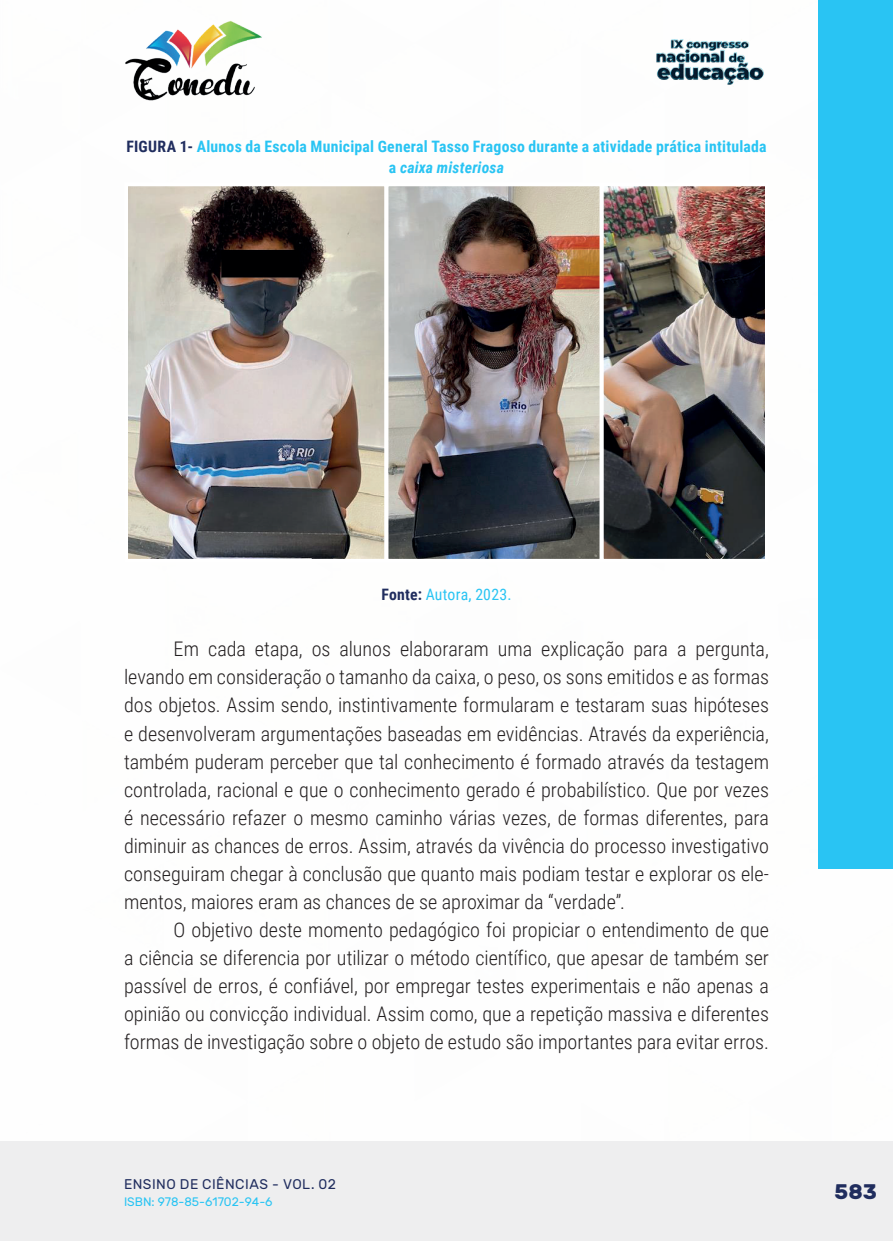
<style>
.page{position:relative;width:893px;height:1241px;background:#fff}
.page>*{position:absolute;margin:0;border:0;box-sizing:border-box;transform-origin:0 0}
.t1{font:700 21px "Rubik";color:#202d5e}
._9_CORPO{font:300 20.12px/28px "Roboto Condensed";color:#231f20;text-align:justify}
._14_LEGENDAS{font:700 15.75px/21px "Roboto Condensed";letter-spacing:.015em;color:#29c4f3;text-align:center}
._15_FONTES{font:15.75px "Roboto Condensed";letter-spacing:.015em;color:#29c4f3}
.t2{font:14px "Rubik";letter-spacing:.035em;color:#202d5e}
.t3{font:12.25px "Rubik";color:#29c4f3}
.s1{color:#202d5e}
.s2{font-style:italic}
.s3{font-weight:700;color:#202d5e}
</style>
<div class="page">
<div style="left:0;top:1141px;width:893px;height:99px;background:#eeeeef"></div>
<div style="left:819px;top:0;width:74px;height:868px;background:#29c4f3"></div>
<img style="left:125px;top:20px;width:137px;height:81px">
<img style="left:656px;top:39px;width:108px;height:46px">
<img style="left:129px;top:187px;width:635px;height:370px">
<div style="left:124px;top:182px;width:264px;height:380px;border:4px solid #fff"></div>
<div style="left:384px;top:182px;width:220px;height:380px;border:4px solid #fff"></div>
<div style="left:600px;top:182px;width:169px;height:380px;border:4px solid #fff"></div>
<p class="_14_LEGENDAS" style="left:126px;top:135px;width:642px"><span class="s1">FIGURA 1-</span> Alunos da Escola Municipal General Tasso Fragoso durante a atividade prática intitulada a <span class="s2">caixa misteriosa</span></p>
<p class="_15_FONTES" style="left:381px;top:583px;width:131px"><span class="s3">Fonte:</span> Autora, 2023.</p>
<p class="_9_CORPO" style="left:124px;top:634px;width:646px;text-indent:50px">Em cada etapa, os alunos elaboraram uma explicação para a pergunta, levando em consideração o tamanho da caixa, o peso, os sons emitidos e as formas dos objetos. Assim sendo, instintivamente formularam e testaram suas hipóteses e desenvolveram argumentações baseadas em evidências. Através da experiência, também puderam perceber que tal conhecimento é formado através da testagem controlada, racional e que o conhecimento gerado é probabilístico. Que por vezes é necessário refazer o mesmo caminho várias vezes, de formas diferentes, para diminuir as chances de erros. Assim, através da vivência do processo investigativo conseguiram chegar à conclusão que quanto mais podiam testar e explorar os ele&shy;mentos, maiores eram as chances de se aproximar da “verdade”.</p>
<p class="_9_CORPO" style="left:124px;top:914px;width:646px;text-indent:50px">O objetivo deste momento pedagógico foi propiciar o entendimento de que a ciência se diferencia por utilizar o método científico, que apesar de também ser passível de erros, é confiável, por empregar testes experimentais e não apenas a opinião ou convicção individual. Assim como, que a repetição massiva e diferentes formas de investigação sobre o objeto de estudo são importantes para evitar erros.</p>
<p class="t2" style="left:124px;top:1175px;width:213px">ENSINO DE CIÊNCIAS - VOL. 02</p>
<p class="t3" style="left:124px;top:1194px;width:150px">ISBN: 978-85-61702-94-6</p>
<p class="t1" style="left:835px;top:1179px;width:44px">583</p>
</div>
